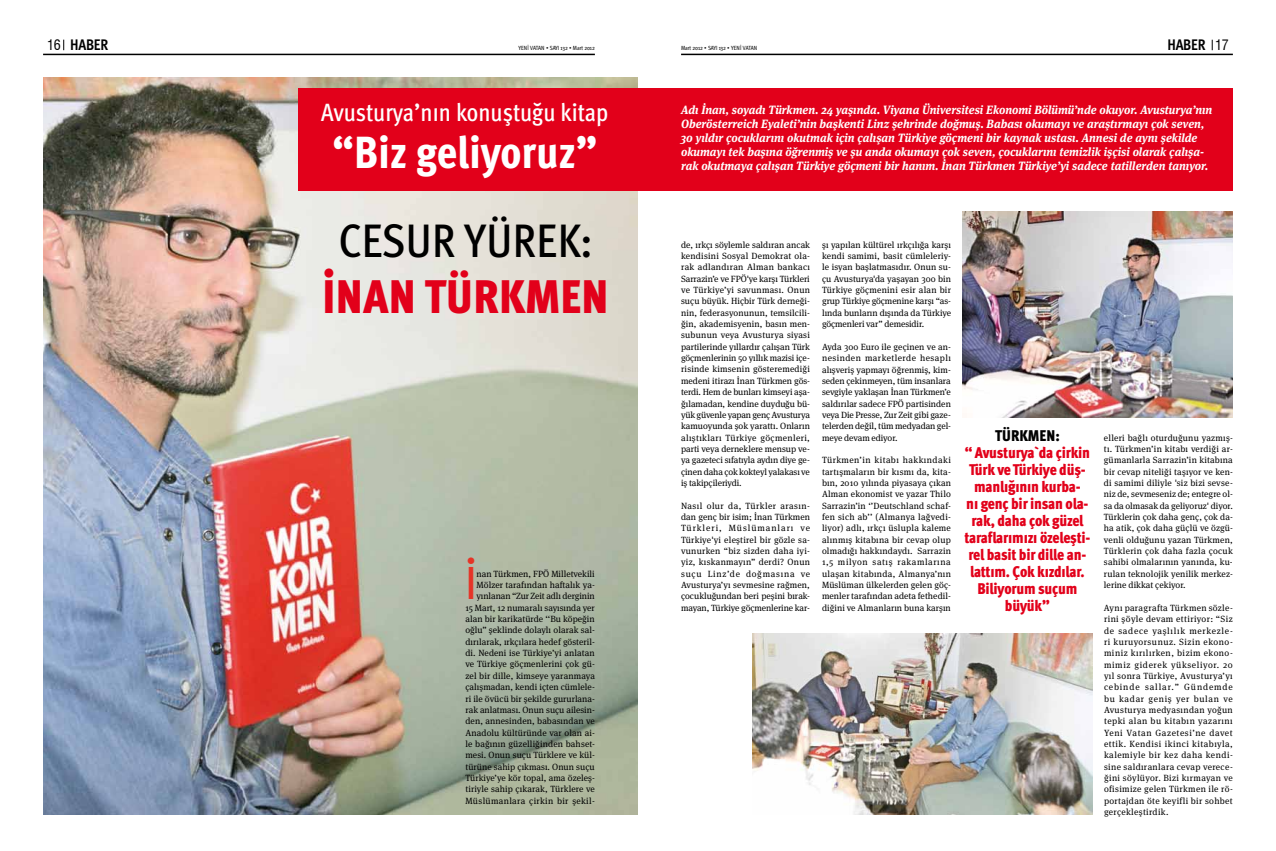
<style>
.page{position:relative;width:1276px;height:851px;background:#fff}
.page>*{position:absolute;margin:0;border:0;box-sizing:border-box;transform-origin:0 0}
.t1{font:500 47px "Meta Cond Pro";letter-spacing:.005em;color:#000}
.t2{font:900 47px "Meta Cond Pro";letter-spacing:.01em;color:#e2001a}
.t3{font:500 46.5px "Meta Cond Pro";color:#e53427}
.t4{font:800 45px "Meta Cond Pro";color:#fff}
.t5{font:500 25px "Meta Cond Pro";color:#fff}
.t6{font:900 15.5px/17px "Meta Cond Pro";letter-spacing:-.015em;color:#e2001a;text-align:center}
.t7{font:900 15.5px "Meta Cond Pro";letter-spacing:.005em;color:#000}
.t8{font:700 15.3px "Meta Cond Pro";letter-spacing:-.015em;color:#000}
.t9{font:italic 700 12px/14px "Meta Serif Pro";color:#fff;scale:.95 1}
.t10{font:9px/11.3px "Meta Serif Pro";color:#000;text-align:justify}
.t11{font:6px "Meta Cond Pro";letter-spacing:-.01em;color:#000}
.s1{font-family:"Swiss 721 BT";font-weight:400;font-stretch:condensed;font-size:14px}
</style>
<div class="page">
<hr style="left:43px;top:54px;width:552px;height:1px;background:#000">
<hr style="left:681px;top:54px;width:552px;height:1px;background:#000">
<img style="left:43px;top:77px;width:595px;height:737px">
<div style="left:299px;top:89px;width:934px;height:102px;background:#e2001a"></div>
<img style="left:752px;top:633px;width:340px;height:181px">
<img style="left:962px;top:212px;width:271px;height:206px">
<h3 class="t8" style="left:47px;top:35px;width:63px"><span class="s1">16</span> HABER</h3>
<p class="t11" style="left:518px;top:44px;width:78px">Yenİ VATAN • SAYI 132 • Mart 2012</p>
<p class="t11" style="left:681px;top:44px;width:77px">Mart 2012 • SAYI 132 • Yenİ VATAN</p>
<h3 class="t8" style="left:1167px;top:35px;width:63px">HABER <span class="s1">17</span></h3>
<h3 class="t5" style="left:321px;top:96px;width:289px">Avusturya’nın konuştuğu kitap</h3>
<h3 class="t4" style="left:332px;top:124px;width:266px">“Biz geliyoruz”</h3>
<h1 class="t1" style="left:339px;top:211px;width:255px">Cesur yürek:</h1>
<h1 class="t2" style="left:322px;top:267px;width:288px">İnan Türkmen</h1>
<h2 class="t3" style="left:465px;top:553px;width:13px">İ</h2>
<p class="t10" style="left:465px;top:567px;width:131px;text-align:right">nan Türkmen, FPÖ Milletvekili Mölzer tarafından haftalık ya&shy;yınlanan “Zur Zeit adlı derginin<br>15 Mart, 12 numaralı sayısında yer alan bir karikatürde ‘‘Bu köpeğin oğlu” şeklinde dolaylı olarak sal&shy;dırılarak, ırkçılara hedef gösteril&shy;di. Nedeni ise Türkiye’yi anlatan ve Türkiye göçmenlerini çok gü&shy;zel bir dille, kimseye yaranmaya çalışmadan, kendi içten cümlele&shy;ri ile övücü bir şekilde gururlana&shy;rak anlatması. Onun suçu ailesin&shy;den, annesinden, babasından ve Anadolu kültüründe var olan ai&shy;le bağının güzelliğinden bahset&shy;mesi. Onun suçu Türklere ve kül&shy;türüne sahip çıkması. Onun suçu Türkiye’ye kör topal, ama özeleş&shy;tiriyle sahip çıkarak, Türklere ve Müslümanlara çirkin bir şekil-</p>
<p class="t9" style="left:681px;top:102px;width:561px">Adı İnan, soyadı Türkmen. 24 yaşında. Viyana Üniversitesi Ekonomi Bölümü’nde okuyor. Avusturya’nın Oberösterreich Eyaleti’nin başkenti Linz şehrinde doğmuş. Babası okumayı ve araştırmayı çok seven, 30 yıldır çocuklarını okutmak için çalışan Türkiye göçmeni bir kaynak ustası. Annesi de aynı şekilde okumayı tek başına öğrenmiş ve şu anda okumayı çok seven, çocuklarını temizlik işçisi olarak çalışa&shy;rak okutmaya çalışan Türkiye göçmeni bir hanım. İnan Türkmen Türkiye’yi sadece tatillerden tanıyor.</p>
<p class="t10" style="left:681px;top:238px;width:130px">de, ırkçı söylemle saldıran ancak kendisini Sosyal Demokrat ola&shy;rak adlandıran Alman bankacı Sarrazin’e ve FPÖ'ye karşı Türkleri ve Türkiye’yi savunması. Onun suçu büyük. Hiçbir Türk derneği&shy;nin, federasyonunun, temsilcili&shy;ğin, akademisyenin, basın men&shy;subunun veya Avusturya siyasi partilerinde yıllardır çalışan Türk göçmenlerinin 50 yıllık mazisi içe&shy;risinde kimsenin gösteremediği medeni itirazı İnan Türkmen gös&shy;terdi. Hem de bunları kimseyi aşa&shy;ğılamadan, kendine duyduğu bü&shy;yük güvenle yapan genç Avusturya kamuoyunda şok yarattı. Onların alıştıkları Türkiye göçmenleri, parti veya derneklere mensup ve&shy;ya gazeteci sıfatıyla aydın diye ge&shy;çinen daha çok kokteyl yalakası ve iş takipçileriydi.</p>
<p class="t10" style="left:681px;top:499px;width:130px">Nasıl olur da, Türkler arasın&shy;dan genç bir isim; İnan Türkmen Türkleri, Müslümanları ve Türkiye'yi eleştirel bir gözle sa&shy;vunurken “biz sizden daha iyi&shy;yiz, kıskanmayın” derdi? Onun suçu Linz’de doğmasına ve Avusturya’yı sevmesine rağmen, çocukluğundan beri peşini bırak&shy;mayan, Türkiye göçmenlerine kar-</p>
<p class="t10" style="left:822px;top:238px;width:131px">şı yapılan kültürel ırkçılığa karşı kendi samimi, basit cümleleriy&shy;le isyan başlatmasıdır. Onun su&shy;çu Avusturya'da yaşayan 300 bin Türkiye göçmenini esir alan bir grup Türkiye göçmenine karşı “as&shy;lında bunların dışında da Türkiye göçmenleri var” demesidir.</p>
<p class="t10" style="left:822px;top:340px;width:130px">Ayda 300 Euro ile geçinen ve an&shy;nesinden marketlerde hesaplı alışveriş yapmayı öğrenmiş, kim&shy;seden çekinmeyen, tüm insanlara sevgiyle yaklaşan İnan Türkmen’e saldırılar sadece FPÖ partisinden veya Die Presse, Zur Zeit gibi gaze&shy;telerden değil, tüm medyadan gel&shy;meye devam ediyor.</p>
<p class="t10" style="left:822px;top:454px;width:130px">Türkmen’in kitabı hakkındaki tartışmaların bir kısmı da, kita&shy;bın, 2010 yılında piyasaya çıkan Alman ekonomist ve yazar Thilo Sarrazin’in ‘’Deutschland schaf&shy;fen sich ab’’ (Almanya lağvedi&shy;liyor) adlı, ırkçı üslupla kaleme alınmış kitabına bir cevap olup olmadığı hakkındaydı. Sarrazin 1,5 milyon satış rakamlarına ulaşan kitabında, Almanya’nın Müslüman ülkelerden gelen göç&shy;menler tarafından adeta fethedil&shy;diğini ve Almanların buna karşın</p>
<h3 class="t7" style="left:995px;top:425px;width:66px">Türkmen:</h3>
<h3 class="t6" style="left:964px;top:444px;width:127px">“ Avusturya`da çirkin<br>Türk ve Türkiye düş&shy;manlığının kurba-<br>nı genç bir insan ola&shy;rak, daha çok güzel taraflarımızı özeleşti&shy;rel basit bir dille an&shy;lattım. Çok kızdılar.<br>Biliyorum suçum büyük”</h3>
<p class="t10" style="left:1104px;top:431px;width:130px">elleri bağlı oturduğunu yazmış&shy;tı. Türkmen’in kitabı verdiği ar&shy;gümanlarla Sarrazin’in kitabına bir cevap niteliği taşıyor ve ken&shy;di samimi diliyle 'siz bizi sevse&shy;niz de, sevmeseniz de; entegre ol&shy;sa da olmasak da geliyoruz' diyor.<br>Türklerin çok daha genç, çok da&shy;ha atik, çok daha güçlü ve özgü&shy;venli olduğunu yazan Türkmen, Türklerin çok daha fazla çocuk sahibi olmalarının yanında, ku&shy;rulan teknolojik yenilik merkez&shy;lerine dikkat çekiyor.</p>
<p class="t10" style="left:1104px;top:601px;width:131px">Aynı paragrafta Türkmen sözle&shy;rini şöyle devam ettiriyor: “Siz de sadece yaşlılık merkezle&shy;ri kuruyorsunuz. Sizin ekono&shy;miniz kırılırken, bizim ekono&shy;mimiz giderek yükseliyor. 20 yıl sonra Türkiye, Avusturya’yı cebinde sallar.” Gündemde bu kadar geniş yer bulan ve Avusturya medyasından yoğun tepki alan bu kitabın yazarını Yeni Vatan Gazetesi’ne davet ettik. Kendisi ikinci kitabıyla, kalemiyle bir kez daha kendi&shy;sine saldıranlara cevap verece&shy;ğini söylüyor. Bizi kırmayan ve ofisimize gelen Türkmen ile rö&shy;portajdan öte keyifli bir sohbet gerçekleştirdik.</p>
</div>
